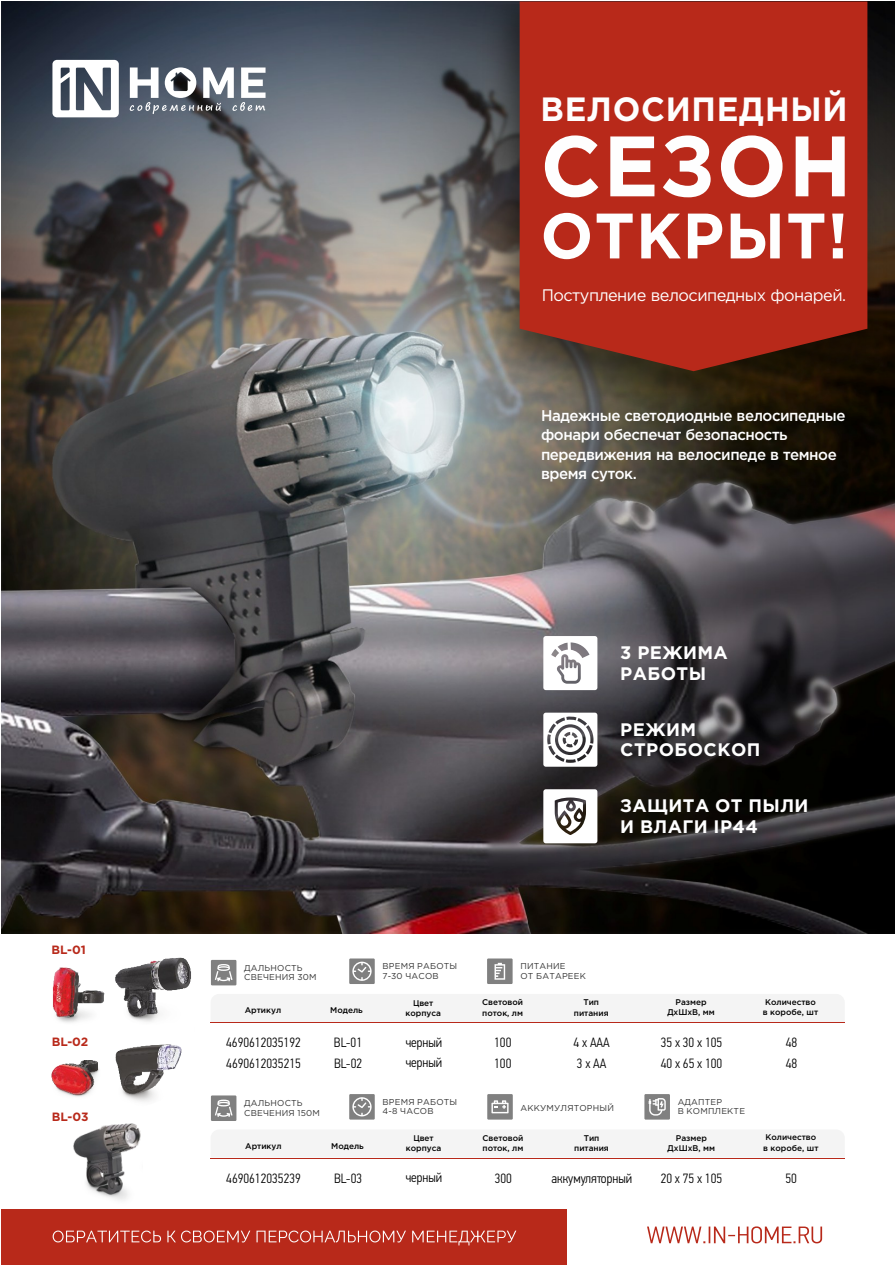
<style>
.page{position:relative;width:896px;height:1266px;background:#fff}
.page>*{position:absolute;margin:0;border:0;box-sizing:border-box;transform-origin:0 0}
.t1{font:700 85.5px "Gotham Pro";letter-spacing:.02em;color:#fefefe}
.t2{font:700 64.05px "Gotham Pro";letter-spacing:.02em;color:#fefefe}
.t3{font:700 33.6px "Gotham Pro";letter-spacing:.02em;color:#fefefe}
.t4{font:700 18.15px/20.5px "Gotham Pro";letter-spacing:.02em;color:#fff}
.t5{font:16.65px "Gotham Pro";letter-spacing:-.03em;color:#fff}
.t6{font:500 15.45px/19.5px "Gotham Pro";letter-spacing:-.03em;color:#fff}
.t7{font:300 13.5px/21.1px "PF Din Text Cond Pro";color:#000}
.t8{font:700 12px "Gotham Pro";color:#b8291a}
.t9{font:8.55px/9.4px "Gotham Pro";letter-spacing:.02em;color:#333}
.t10{font:500 8.25px/10.2px "Gotham Pro";color:#000;text-align:center}
</style>
<div class="page">
<img style="left:2px;top:2px;width:892px;height:931px">
<img style="left:459px;top:2px;width:435px;height:444px">
<div style="left:2px;top:1209px;width:565px;height:55px;background:#b8291a"></div>
<svg style="left:53px;top:1230px;width:463px;height:15px"></svg>
<svg style="left:647px;top:1226px;width:175px;height:17px"></svg>
<svg style="left:52px;top:60px;width:67px;height:57px"></svg>
<svg style="left:130px;top:67px;width:136px;height:47px"></svg>
<img style="left:117px;top:957px;width:74px;height:65px">
<img style="left:73px;top:1123px;width:68px;height:77px">
<img style="left:115px;top:1044px;width:67px;height:58px">
<img style="left:53px;top:967px;width:64px;height:56px">
<img style="left:51px;top:1055px;width:79px;height:47px">
<svg style="left:543px;top:789px;width:54px;height:54px"></svg>
<svg style="left:543px;top:713px;width:54px;height:54px"></svg>
<svg style="left:543px;top:636px;width:54px;height:54px"></svg>
<div style="left:520px;top:2px;width:347px;height:369px;background:#b8291a"></div>
<svg style="left:644px;top:1094px;width:26px;height:25px"></svg>
<div style="left:211px;top:994px;width:633px;height:28px;background:#f4f4f4"></div>
<hr style="left:210px;top:1022px;width:635px;height:1px;background:#b8291a">
<div style="left:211px;top:1130px;width:633px;height:27px;background:#f4f4f4"></div>
<hr style="left:210px;top:1157px;width:635px;height:1px;background:#b8291a">
<svg style="left:349px;top:1094px;width:26px;height:25px"></svg>
<svg style="left:211px;top:1095px;width:25px;height:26px"></svg>
<svg style="left:349px;top:958px;width:26px;height:26px"></svg>
<svg style="left:211px;top:960px;width:25px;height:25px"></svg>
<div style="left:487px;top:958px;width:26px;height:26px;background:#808080"></div>
<svg style="left:494px;top:963px;width:11px;height:17px"></svg>
<div style="left:487px;top:1094px;width:26px;height:25px;background:#808080"></div>
<svg style="left:491px;top:1100px;width:18px;height:13px"></svg>
<h3 class="t8" style="left:52px;top:945px;width:36px">BL-01</h3>
<h3 class="t8" style="left:52px;top:1037px;width:38px">BL-02</h3>
<h3 class="t8" style="left:52px;top:1112px;width:38px">BL-03</h3>
<h3 class="t3" style="left:540px;top:97px;width:308px">ВЕЛОСИПЕДНЫЙ</h3>
<h1 class="t1" style="left:540px;top:134px;width:313px">СЕЗОН</h1>
<h2 class="t2" style="left:540px;top:212px;width:309px">ОТКРЫТ!</h2>
<h3 class="t5" style="left:542px;top:289px;width:306px">Поступление велосипедных фонарей.</h3>
<h3 class="t6" style="left:541px;top:406px;width:306px">Надежные светодиодные велосипедные фонари обеспечат безопасность передвижения на велосипеде в темное время суток.</h3>
<h3 class="t4" style="left:620px;top:644px;width:109px">3 РЕЖИМА<br>РАБОТЫ</h3>
<h3 class="t4" style="left:620px;top:720px;width:142px">РЕЖИМ<br>СТРОБОСКОП</h3>
<p class="t9" style="left:244px;top:964px;width:74px">ДАЛЬНОСТЬ<br>СВЕЧЕНИЯ 30М</p>
<p class="t9" style="left:383px;top:962px;width:76px">ВРЕМЯ РАБОТЫ<br>7-30 ЧАСОВ</p>
<h3 class="t4" style="left:620px;top:797px;width:190px">ЗАЩИТА ОТ ПЫЛИ<br>И ВЛАГИ IP44</h3>
<p class="t9" style="left:520px;top:962px;width:67px">ПИТАНИЕ<br>ОТ БАТАРЕЕК</p>
<p class="t10" style="left:245px;top:1006px;width:38px">Артикул</p>
<p class="t10" style="left:667px;top:997px;width:49px">Размер<br>ДхШхВ, мм</p>
<p class="t10" style="left:765px;top:997px;width:52px">Количество</p>
<p class="t10" style="left:406px;top:998px;width:37px">Цвет корпуса</p>
<p class="t10" style="left:482px;top:998px;width:43px;text-align:left">Световой поток, лм</p>
<p class="t10" style="left:574px;top:998px;width:36px">Тип питания</p>
<p class="t10" style="left:330px;top:1006px;width:34px">Модель</p>
<p class="t10" style="left:763px;top:1007px;width:57px">в коробе, шт</p>
<h3 class="t7" style="left:334px;top:1033px;width:30px">BL-01</h3>
<h3 class="t7" style="left:226px;top:1033px;width:76px">4690612035192</h3>
<h3 class="t7" style="left:406px;top:1033px;width:38px">черный</h3>
<h3 class="t7" style="left:226px;top:1054px;width:76px">4690612035215</h3>
<h3 class="t7" style="left:334px;top:1054px;width:30px">BL-02</h3>
<h3 class="t7" style="left:406px;top:1053px;width:38px">черный</h3>
<h3 class="t7" style="left:494px;top:1033px;width:19px">100</h3>
<h3 class="t7" style="left:494px;top:1054px;width:19px">100</h3>
<h3 class="t7" style="left:574px;top:1033px;width:38px">4 х ААА</h3>
<h3 class="t7" style="left:577px;top:1054px;width:31px">3 х АА</h3>
<h3 class="t7" style="left:661px;top:1033px;width:63px">35 х 30 х 105</h3>
<h3 class="t7" style="left:661px;top:1054px;width:63px">40 х 65 х 100</h3>
<h3 class="t7" style="left:786px;top:1033px;width:13px">48<br>48</h3>
<p class="t9" style="left:244px;top:1099px;width:77px">ДАЛЬНОСТЬ<br>СВЕЧЕНИЯ 150М</p>
<p class="t9" style="left:383px;top:1098px;width:76px">ВРЕМЯ РАБОТЫ<br>4-8 ЧАСОВ</p>
<p class="t9" style="left:520px;top:1103px;width:95px">АККУМУЛЯТОРНЫЙ</p>
<p class="t9" style="left:678px;top:1098px;width:69px">АДАПТЕР<br>В КОМПЛЕКТЕ</p>
<p class="t10" style="left:245px;top:1141px;width:38px">Артикул</p>
<p class="t10" style="left:668px;top:1133px;width:49px">Размер<br>ДхШхВ, мм</p>
<p class="t10" style="left:765px;top:1133px;width:52px">Количество</p>
<p class="t10" style="left:406px;top:1134px;width:37px">Цвет корпуса</p>
<p class="t10" style="left:482px;top:1133px;width:43px;text-align:left">Световой поток, лм</p>
<p class="t10" style="left:574px;top:1133px;width:36px">Тип питания</p>
<p class="t10" style="left:331px;top:1141px;width:34px">Модель</p>
<p class="t10" style="left:763px;top:1143px;width:57px">в коробе, шт</p>
<h3 class="t7" style="left:226px;top:1169px;width:76px">4690612035239</h3>
<h3 class="t7" style="left:334px;top:1169px;width:30px">BL-03</h3>
<h3 class="t7" style="left:406px;top:1168px;width:38px">черный</h3>
<h3 class="t7" style="left:495px;top:1169px;width:19px">300</h3>
<h3 class="t7" style="left:552px;top:1169px;width:82px">аккумуляторный</h3>
<h3 class="t7" style="left:661px;top:1169px;width:63px">20 х 75 х 105</h3>
<h3 class="t7" style="left:786px;top:1169px;width:13px">50</h3>
</div>
